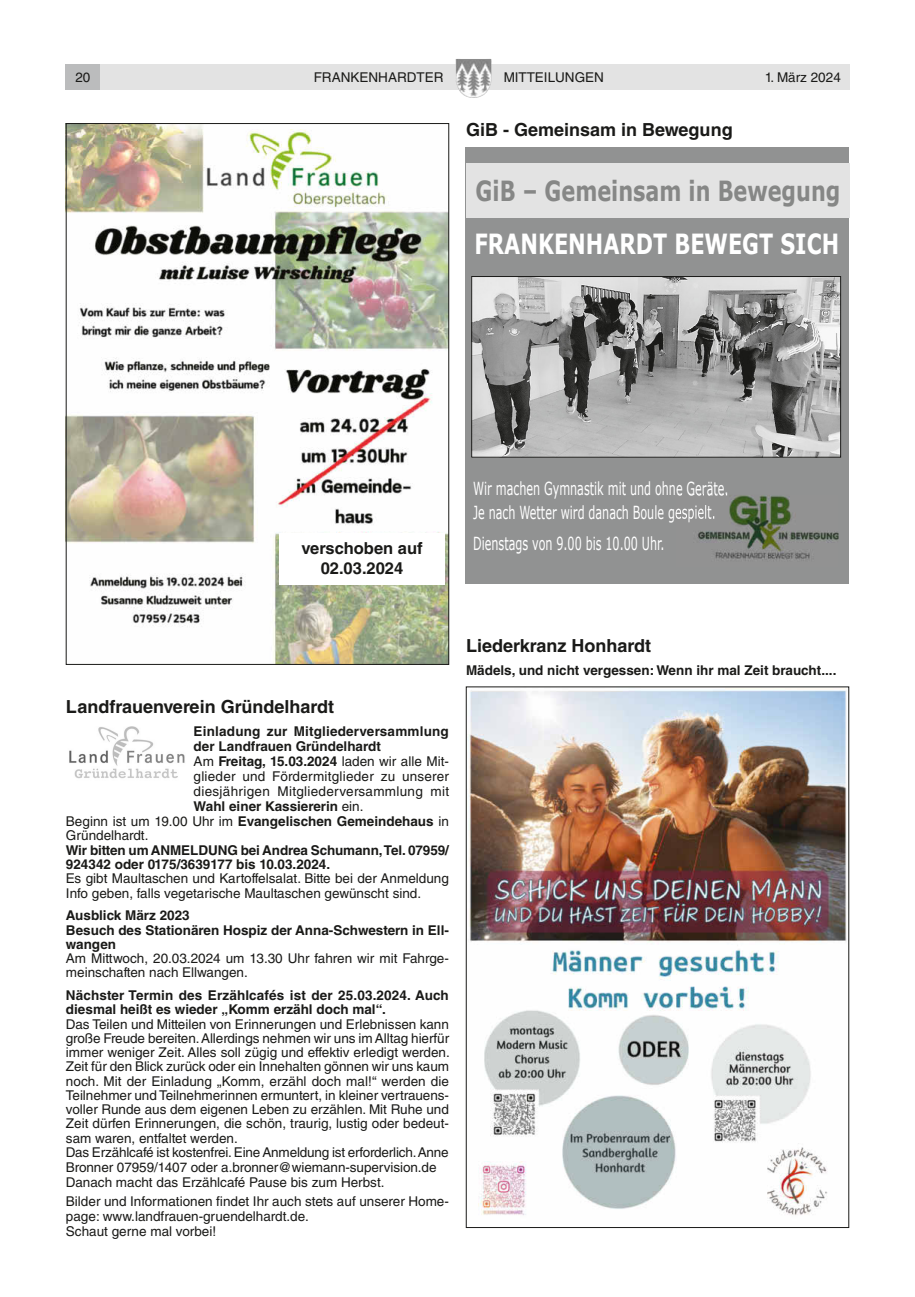
<style>
.page{position:relative;width:915px;height:1297px;background:#fff}
.page>*{position:absolute;margin:0;border:0;box-sizing:border-box;transform-origin:0 0}
.t1{font:700 27.75px "Verdana";color:#868786;scale:.75 1}
.t2{font:700 27.75px "Verdana";color:#fff;scale:.75 1}
.t3{font:18px/23.2px "Verdana";color:#fff;scale:.62 1}
.t4{font:700 18px "Helvetica LT Std";color:#1a1a18}
.t5{font:700 16.5px/20.2px "Helvetica LT Std";color:#1a1a18;text-align:center}
.t6{font:13.5px/14.4px "Helvetica LT Std";color:#1a1a18}
.t7{font:700 13.5px/14.2px "Helvetica LT Std";color:#1a1a18}
.t8{font:13.5px "Helvetica LT Std";letter-spacing:.02em;color:#1a1a18}
.s1{font-weight:700}
.s2{font-weight:400}
</style>
<div class="page">
<div style="left:100px;top:65px;width:749px;height:25px;background:#e3e3e3"></div>
<div style="left:66px;top:65px;width:34px;height:25px;background:#bbbcbd"></div>
<img style="left:455px;top:59px;width:36px;height:39px">
<img style="left:68px;top:125px;width:379px;height:538px">
<div style="left:279px;top:533px;width:165px;height:52px;background:#fff"></div>
<img style="left:69px;top:726px;width:116px;height:53px">
<div style="left:465px;top:147px;width:383px;height:437px;background:#919292"></div>
<img style="left:688px;top:495px;width:150px;height:64px">
<img style="left:678px;top:495px;width:50px;height:4px">
<img style="left:675px;top:505px;width:39px;height:17px">
<div style="left:466px;top:163px;width:383px;height:55px;background:#e3e3e3"></div>
<img style="left:473px;top:278px;width:365px;height:177px">
<div style="left:471px;top:276px;width:369px;height:181px;border:1px solid #1a1a18"></div>
<img style="left:468px;top:690px;width:378px;height:525px">
<p class="t6" style="left:75px;top:70px;width:17px">20</p>
<p class="t6" style="left:313px;top:70px;width:131px">FRANKENHARDTER</p>
<p class="t6" style="left:503px;top:70px;width:102px">MITTEILUNGEN</p>
<p class="t6" style="left:764px;top:70px;width:77px">1. März 2024</p>
<h2 class="t4" style="left:466px;top:119px;width:268px">GiB - Gemeinsam in Bewegung</h2>
<h1 class="t1" style="left:475px;top:173px;width:487px">GiB – Gemeinsam in Bewegung</h1>
<h1 class="t2" style="left:474px;top:226px;width:487px">FRANKENHARDT BEWEGT SICH</h1>
<p class="t5" style="left:301px;top:538px;width:123px">verschoben auf<br>02.03.2024</p>
<h2 class="t3" style="left:473px;top:478px;width:413px">Wir machen Gymnastik mit und ohne Geräte.<br>Je nach Wetter wird danach Boule gespielt.</h2>
<h2 class="t3" style="left:473px;top:533px;width:310px">Dienstags von 9.00 bis 10.00 Uhr.</h2>
<h2 class="t4" style="left:66px;top:695px;width:269px">Landfrauenverein Gründelhardt</h2>
<p class="t7" style="left:193px;top:724px;width:256px">Einladung zur Mitgliederversammlung</p>
<p class="t7" style="left:193px;top:739px;width:189px">der Landfrauen Gründelhardt</p>
<p class="t6" style="left:193px;top:754px;width:257px">Am <span class="s1">Freitag, 15.03.2024</span> laden wir alle Mit-</p>
<p class="t8" style="left:193px;top:769px;width:257px">glieder und Fördermitglieder zu unserer</p>
<p class="t8" style="left:193px;top:784px;width:257px">diesjährigen Mitgliederversammlung mit</p>
<p class="t7" style="left:193px;top:799px;width:171px">Wahl einer Kassiererin <span class="s2">ein.</span></p>
<p class="t7" style="left:66px;top:814px;width:384px"><span class="s2">Beginn ist um 19.00 Uhr im</span> Evangelischen Gemeindehaus <span class="s2">in</span></p>
<p class="t6" style="left:66px;top:828px;width:84px">Gründelhardt.</p>
<p class="t7" style="left:66px;top:843px;width:384px">Wir bitten um ANMELDUNG bei Andrea Schumann, Tel. 07959/<br>924342 oder 0175/3639177 bis 10.03.2024.</p>
<p class="t6" style="left:66px;top:871px;width:384px">Es gibt Maultaschen und Kartoffelsalat. Bitte bei der Anmeldung<br>Info geben, falls vegetarische Maultaschen gewünscht sind.</p>
<p class="t7" style="left:66px;top:908px;width:384px">Ausblick März 2023<br>Besuch des Stationären Hospiz der Anna-Schwestern in Ell&shy;wangen</p>
<p class="t6" style="left:66px;top:951px;width:384px">Am Mittwoch, 20.03.2024 um 13.30 Uhr fahren wir mit Fahrge&shy;meinschaften nach Ellwangen.</p>
<p class="t7" style="left:66px;top:988px;width:384px">Nächster Termin des Erzählcafés ist der 25.03.2024. Auch diesmal heißt es wieder „Komm erzähl doch mal“.</p>
<p class="t6" style="left:66px;top:1016px;width:385px">Das Teilen und Mitteilen von Erinnerungen und Erlebnissen kann große Freude bereiten. Allerdings nehmen wir uns im Alltag hierfür immer weniger Zeit. Alles soll zügig und effektiv erledigt werden.<br>Zeit für den Blick zurück oder ein Innehalten gönnen wir uns kaum noch. Mit der Einladung „Komm, erzähl doch mal!“ werden die Teilnehmer und Teilnehmerinnen ermuntert, in kleiner vertrauens&shy;voller Runde aus dem eigenen Leben zu erzählen. Mit Ruhe und Zeit dürfen Erinnerungen, die schön, traurig, lustig oder bedeut&shy;sam waren, entfaltet werden.<br>Das Erzählcafé ist kostenfrei. Eine Anmeldung ist erforderlich. Anne Bronner 07959/1407 oder a.bronner@wiemann-supervision.de Danach macht das Erzählcafé Pause bis zum Herbst.</p>
<p class="t6" style="left:66px;top:1194px;width:384px;line-height:15px">Bilder und Informationen findet Ihr auch stets auf unserer Home&shy;page: www.landfrauen-gruendelhardt.de.<br>Schaut gerne mal vorbei!</p>
<h2 class="t4" style="left:466px;top:635px;width:187px">Liederkranz Honhardt</h2>
<p class="t7" style="left:466px;top:663px;width:372px">Mädels, und nicht vergessen: Wenn ihr mal Zeit braucht....</p>
</div>
